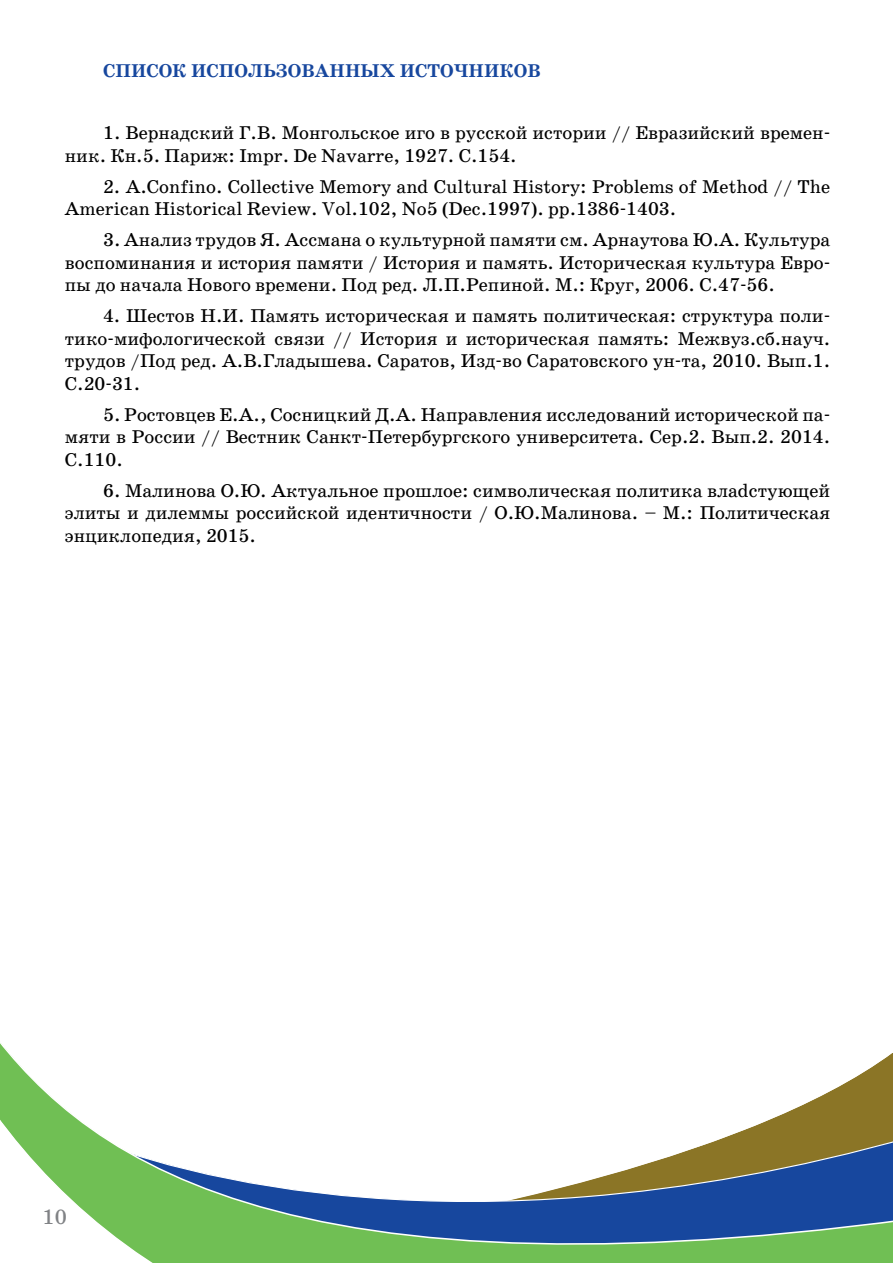
<style>
.page{position:relative;width:893px;height:1263px;background:#fff}
.page>*{position:absolute;margin:0;border:0;box-sizing:border-box;transform-origin:0 0}
.t1{font:21px "School Book C";color:#808285}
.t2{font:18.75px/22.5px "School Book C";color:#000;text-align:justify}
.t3{font:700 18.75px "School Book C";color:#17479e}
</style>
<div class="page">
<svg style="left:0;top:1043px;width:893px;height:220px"></svg>
<p class="t3" style="left:103px;top:61px;width:439px">СПИСОК ИСПОЛЬЗОВАННЫХ ИСТОЧНИКОВ</p>
<p class="t2" style="left:65px;top:122px;width:767px;text-indent:38px">1. Вернадский Г.В. Монгольское иго в русской истории // Евразийский времен&shy;ник. Кн.5. Париж: Impr. De Navarre, 1927. С.154.</p>
<p class="t2" style="left:65px;top:175px;width:767px;text-indent:38px">2. A.Confino. Collective Memory and Cultural History: Problems of Method // The<br>American Historical Review. Vol.102, No5 (Dec.1997). pp.1386-1403.</p>
<p class="t2" style="left:65px;top:229px;width:767px;text-indent:38px">3. Анализ трудов Я. Ассмана о культурной памяти см. Арнаутова Ю.А. Культура воспоминания и история памяти / История и память. Историческая культура Евро&shy;пы до начала Нового времени. Под ред. Л.П.Репиной. М.: Круг, 2006. С.47-56.</p>
<p class="t2" style="left:65px;top:305px;width:767px;text-indent:38px">4. Шестов Н.И. Память историческая и память политическая: структура поли&shy;тико-мифологической связи // История и историческая память: Межвуз.сб.науч. трудов /Под ред. А.В.Гладышева. Саратов, Изд-во Саратовского ун-та, 2010. Вып.1.<br>С.20-31.</p>
<p class="t2" style="left:65px;top:403px;width:767px;text-indent:38px">5. Ростовцев Е.А., Сосницкий Д.А. Направления исследований исторической па&shy;мяти в России // Вестник Санкт-Петербургского университета. Сер.2. Вып.2. 2014.<br>С.110.</p>
<p class="t2" style="left:65px;top:479px;width:767px;text-indent:38px">6. Малинова О.Ю. Актуальное прошлое: символическая политика влаdстующей элиты и дилеммы российской идентичности / О.Ю.Малинова. – М.: Политическая энциклопедия, 2015.</p>
<p class="t1" style="left:43px;top:1205px;width:26px">10</p>
</div>
